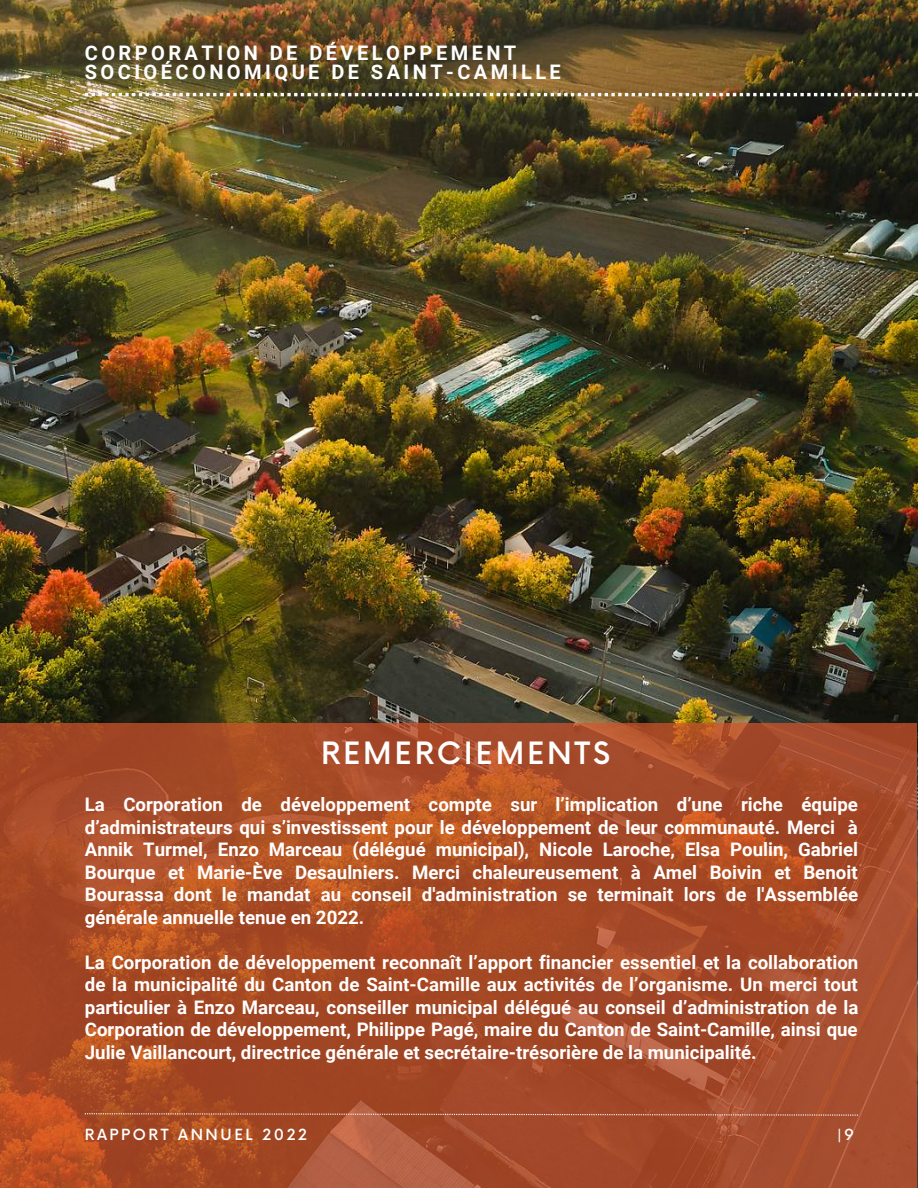
<style>
.page{position:relative;width:918px;height:1188px;background:#fff}
.page>*{position:absolute;margin:0;border:0;box-sizing:border-box;transform-origin:0 0}
.t1{font:500 30px "Now";letter-spacing:.09em;color:#fff}
.t2{font:700 20.1px/19.2px "Roboto";letter-spacing:.17em;color:#fff}
.t3{font:700 18.75px/22.5px "Roboto";color:#fff;text-align:justify}
.t4{font:500 15px "Now";letter-spacing:.17em;color:#fff}
</style>
<div class="page">
<img style="left:0;top:0;width:918px;height:1188px">
<img style="left:85px;top:93px;width:833px;height:3px">
<svg style="left:0;top:723px;width:916px;height:465px;background:#a84b27"></svg>
<svg style="left:85px;top:1113px;width:773px;height:3px;background:#b56c51"></svg>
<p class="t2" style="left:85px;top:44px;width:478px">CORPORATION DE DÉVELOPPEMENT<br>SOCIOÉCONOMIQUE DE SAINT-CAMILLE</p>
<h1 class="t1" style="left:321px;top:737px;width:291px">REMERCIEMENTS</h1>
<p class="t3" style="left:85px;top:794px;width:775px">La Corporation de développement compte sur l’implication d’une riche équipe d’administrateurs qui s’investissent pour le développement de leur communauté. Merci à Annik Turmel, Enzo Marceau (délégué municipal), Nicole Laroche, Elsa Poulin, Gabriel Bourque et Marie-Ève Desaulniers. Merci chaleureusement à Amel Boivin et Benoit Bourassa dont le mandat au conseil d'administration se terminait lors de l'Assemblée générale annuelle tenue en 2022.</p>
<p class="t3" style="left:85px;top:951px;width:775px">La Corporation de développement reconnaît l’apport financier essentiel et la collaboration de la municipalité du Canton de Saint-Camille aux activités de l’organisme. Un merci tout particulier à Enzo Marceau, conseiller municipal délégué au conseil d’administration de la Corporation de développement, Philippe Pagé, maire du Canton de Saint-Camille, ainsi que Julie Vaillancourt, directrice générale et secrétaire-trésorière de la municipalité.</p>
<p class="t4" style="left:85px;top:1126px;width:224px">RAPPORT ANNUEL 2022</p>
<p class="t4" style="left:837px;top:1126px;width:19px">|9</p>
</div>
